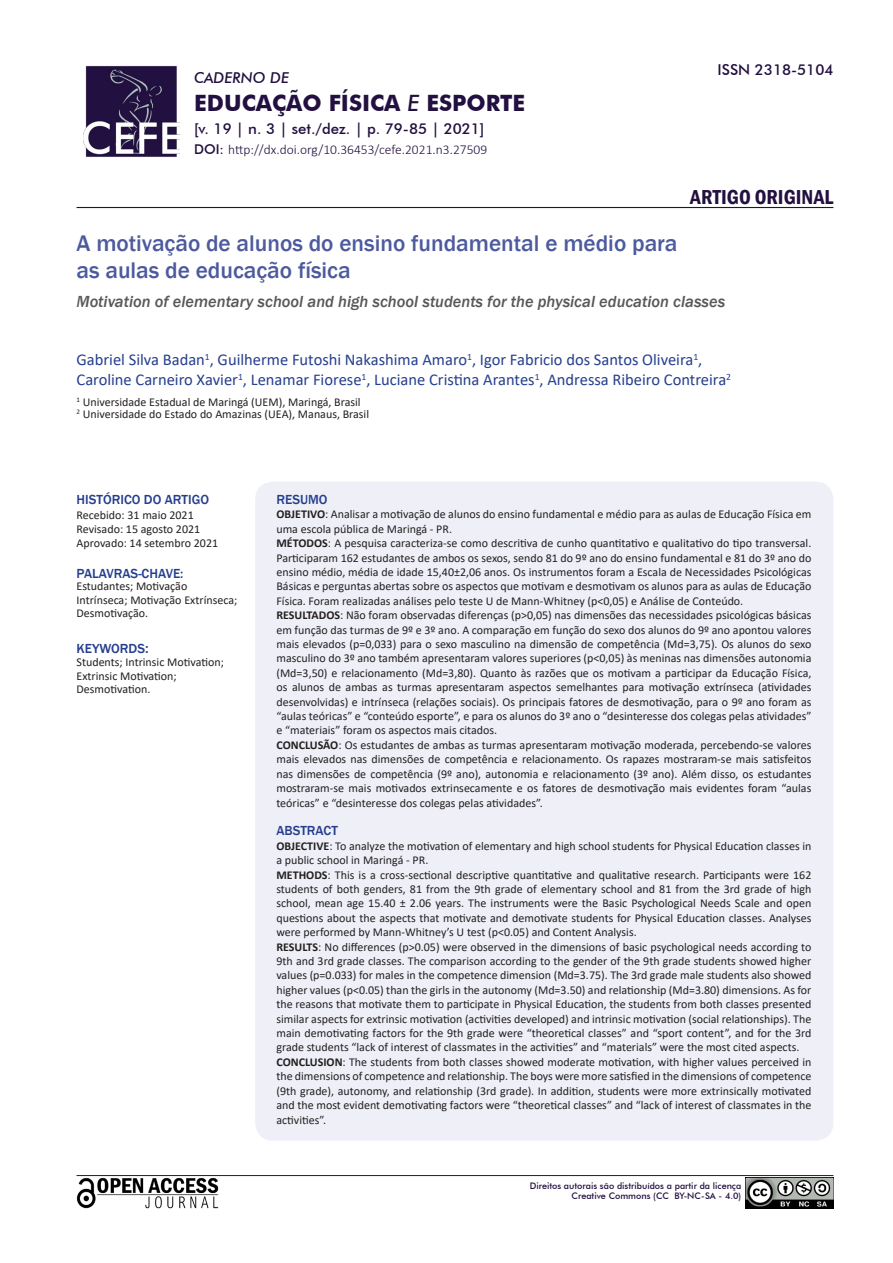
<style>
.page{position:relative;width:893px;height:1263px;background:#fff}
.page>*{position:absolute;margin:0;border:0;box-sizing:border-box;transform-origin:0 0}
.TITULO_ARTIGO_INGLÊS{font:500 23.25px "Franklin Gothic";color:#4d5a9e}
.t1{font:700 22.5px "Futura BT";color:#221040}
.t2{font:600 condensed 20.85px "Franklin Gothic";color:#221040}
.AUTORES{font:16.5px "Calibri";color:#253f8e}
.TITULO_ARTIGO_INGLÊS-2{font:italic 500 16.5px "Franklin Gothic";color:#57585a}
.t3{font:500 15px "Futura BT";color:#221040}
.t4{font:italic 500 15px "Futura BT";color:#221040}
.RESUMO_ABSTRACT{font:500 13.5px "Franklin Gothic";color:#253f8e}
.t5{font:300 13.5px "Calibri";color:#221040}
.RESUMO_ABSTRACT-2{font:12px/14.4px "Calibri";color:#231f20;text-align:justify}
.t6{font:500 9px "Futura BT";color:#221040}
.s1{font-weight:500;font-style:italic}
.s2{font-family:"Futura BT";font-weight:500}
.s3{font-size:15px}
.s4{font-weight:700}
</style>
<div class="page">
<div style="left:255px;top:482px;width:578px;height:659px;background:#eff0f7;border-radius:18px"></div>
<hr style="left:77px;top:207px;width:756px;height:1px;background:#221040">
<img style="left:83px;top:65px;width:96px;height:92px">
<img style="left:77px;top:1177px;width:142px;height:31px">
<img style="left:746px;top:1177px;width:87px;height:32px">
<hr style="left:77px;top:1175px;width:756px;height:1px;background:#231f20">
<p class="t4" style="left:194px;top:68px;width:97px">CADERNO DE</p>
<p class="t1" style="left:194px;top:90px;width:333px">EDUCAÇÃO FÍSICA <span class="s1">E</span> ESPORTE</p>
<p class="t3" style="left:194px;top:119px;width:292px">[v. 19 | n. 3 | set./dez. | p. 79-85 | 2021]</p>
<p class="t5" style="left:194px;top:142px;width:295px"><span class="s2">DOI:</span> http://dx.doi.org/10.36453/cefe.2021.n3.27509</p>
<p class="t3" style="left:718px;top:61px;width:117px">ISSN 2318-5104</p>
<p class="t2" style="left:690px;top:183px;width:145px">ARTIGO ORIGINAL</p>
<p class="TITULO_ARTIGO_INGLÊS" style="left:77px;top:228px;width:602px">A motivação de alunos do ensino fundamental e médio para</p>
<p class="TITULO_ARTIGO_INGLÊS" style="left:77px;top:256px;width:276px">as aulas de educação física</p>
<p class="TITULO_ARTIGO_INGLÊS-2" style="left:77px;top:292px;width:650px">Motivation of elementary school and high school students for the physical education classes</p>
<p class="AUTORES" style="left:77px;top:348px;width:627px">Gabriel Silva Badan<sup>1</sup>, Guilherme Futoshi Nakashima Amaro<sup>1</sup>, Igor Fabricio dos Santos Oliveira<sup>1</sup>,</p>
<p class="AUTORES" style="left:77px;top:368px;width:656px">Caroline Carneiro Xavier<sup>1</sup>, Lenamar Fiorese<sup>1</sup>, Luciane Cristina Arantes<sup>1</sup>, Andressa Ribeiro Contreira<sup>2</sup></p>
<p class="RESUMO_ABSTRACT-2" style="left:77px;top:394px;width:286px"><sup>1</sup> Universidade Estadual de Maringá (UEM), Maringá, Brasil</p>
<p class="RESUMO_ABSTRACT-2" style="left:77px;top:406px;width:294px"><sup>2</sup> Universidade do Estado do Amazinas (UEA), Manaus, Brasil</p>
<p class="RESUMO_ABSTRACT" style="left:77px;top:491px;width:134px">HISTÓRICO DO ARTIGO</p>
<p class="RESUMO_ABSTRACT-2" style="left:77px;top:507px;width:119px">Recebido: 31 maio 2021</p>
<p class="RESUMO_ABSTRACT-2" style="left:77px;top:521px;width:125px">Revisado: 15 agosto 2021</p>
<p class="RESUMO_ABSTRACT-2" style="left:77px;top:536px;width:143px">Aprovado: 14 setembro 2021</p>
<p class="RESUMO_ABSTRACT" style="left:77px;top:565px;width:108px">PALAVRAS-CHAVE:</p>
<p class="RESUMO_ABSTRACT-2" style="left:77px;top:579px;width:162px;line-height:13.5px;text-align:left">Estudantes; Motivação<br>Intrínseca; Motivação Extrínseca;<br>Desmotivação.</p>
<p class="RESUMO_ABSTRACT" style="left:77px;top:640px;width:74px">KEYWORDS<span class="s3">:</span></p>
<p class="RESUMO_ABSTRACT-2" style="left:77px;top:655px;width:149px;line-height:13.5px;text-align:left">Students; Intrinsic Motivation;<br>Extrinsic Motivation;<br>Desmotivation.</p>
<p class="RESUMO_ABSTRACT" style="left:276px;top:491px;width:53px">RESUMO</p>
<p class="RESUMO_ABSTRACT-2" style="left:276px;top:507px;width:536px"><span class="s4">OBJETIVO</span>: Analisar a motivação de alunos do ensino fundamental e médio para as aulas de Educação Física em uma escola pública de Maringá - PR.</p>
<p class="RESUMO_ABSTRACT-2" style="left:276px;top:536px;width:536px"><span class="s4">MÉTODOS</span>: A pesquisa caracteriza-se como descritiva de cunho quantitativo e qualitativo do tipo transversal.<br>Participaram 162 estudantes de ambos os sexos, sendo 81 do 9º ano do ensino fundamental e 81 do 3º ano do ensino médio, média de idade 15,40±2,06 anos. Os instrumentos foram a Escala de Necessidades Psicológicas Básicas e perguntas abertas sobre os aspectos que motivam e desmotivam os alunos para as aulas de Educação Física. Foram realizadas análises pelo teste U de Mann-Whitney (p&lt;0,05) e Análise de Conteúdo.</p>
<p class="RESUMO_ABSTRACT-2" style="left:276px;top:608px;width:536px"><span class="s4">RESULTADOS</span>: Não foram observadas diferenças (p&gt;0,05) nas dimensões das necessidades psicológicas básicas em função das turmas de 9º e 3º ano. A comparação em função do sexo dos alunos do 9º ano apontou valores mais elevados (p=0,033) para o sexo masculino na dimensão de competência (Md=3,75). Os alunos do sexo masculino do 3º ano também apresentaram valores superiores (p&lt;0,05) às meninas nas dimensões autonomia (Md=3,50) e relacionamento (Md=3,80). Quanto às razões que os motivam a participar da Educação Física, os alunos de ambas as turmas apresentaram aspectos semelhantes para motivação extrínseca (atividades desenvolvidas) e intrínseca (relações sociais). Os principais fatores de desmotivação, para o 9º ano foram as “aulas teóricas” e “conteúdo esporte”, e para os alunos do 3º ano o “desinteresse dos colegas pelas atividades” e “materiais” foram os aspectos mais citados.</p>
<p class="RESUMO_ABSTRACT-2" style="left:276px;top:737px;width:536px"><span class="s4">CONCLUSÃO</span>: Os estudantes de ambas as turmas apresentaram motivação moderada, percebendo-se valores mais elevados nas dimensões de competência e relacionamento. Os rapazes mostraram-se mais satisfeitos nas dimensões de competência (9º ano), autonomia e relacionamento (3º ano). Além disso, os estudantes mostraram-se mais motivados extrinsecamente e os fatores de desmotivação mais evidentes foram “aulas teóricas” e “desinteresse dos colegas pelas atividades”.</p>
<p class="RESUMO_ABSTRACT" style="left:276px;top:823px;width:63px">ABSTRACT</p>
<p class="RESUMO_ABSTRACT-2" style="left:276px;top:838px;width:536px"><span class="s4">OBJECTIVE</span>: To analyze the motivation of elementary and high school students for Physical Education classes in a public school in Maringá - PR.</p>
<p class="RESUMO_ABSTRACT-2" style="left:276px;top:867px;width:536px"><span class="s4">METHODS</span>: This is a cross-sectional descriptive quantitative and qualitative research. Participants were 162 students of both genders, 81 from the 9th grade of elementary school and 81 from the 3rd grade of high school, mean age 15.40 ± 2.06 years. The instruments were the Basic Psychological Needs Scale and open questions about the aspects that motivate and demotivate students for Physical Education classes. Analyses were performed by Mann-Whitney’s U test (p&lt;0.05) and Content Analysis.</p>
<p class="RESUMO_ABSTRACT-2" style="left:276px;top:939px;width:536px"><span class="s4">RESULTS</span>: No differences (p&gt;0.05) were observed in the dimensions of basic psychological needs according to 9th and 3rd grade classes. The comparison according to the gender of the 9th grade students showed higher values (p=0.033) for males in the competence dimension (Md=3.75). The 3rd grade male students also showed higher values (p&lt;0.05) than the girls in the autonomy (Md=3.50) and relationship (Md=3.80) dimensions. As for the reasons that motivate them to participate in Physical Education, the students from both classes presented similar aspects for extrinsic motivation (activities developed) and intrinsic motivation (social relationships). The main demotivating factors for the 9th grade were “theoretical classes” and “sport content”, and for the 3rd grade students “lack of interest of classmates in the activities” and “materials” were the most cited aspects.</p>
<p class="RESUMO_ABSTRACT-2" style="left:276px;top:1054px;width:536px"><span class="s4">CONCLUSION</span>: The students from both classes showed moderate motivation, with higher values perceived in the dimensions of competence and relationship. The boys were more satisfied in the dimensions of competence (9th grade), autonomy, and relationship (3rd grade). In addition, students were more extrinsically motivated and the most evident demotivating factors were “theoretical classes” and “lack of interest of classmates in the activities”.</p>
<p class="t6" style="left:530px;top:1180px;width:213px">Direitos autorais são distribuídos a partir da licença</p>
<p class="t6" style="left:572px;top:1190px;width:171px">Creative Commons (CC BY-NC-SA - 4.0)</p>
</div>
